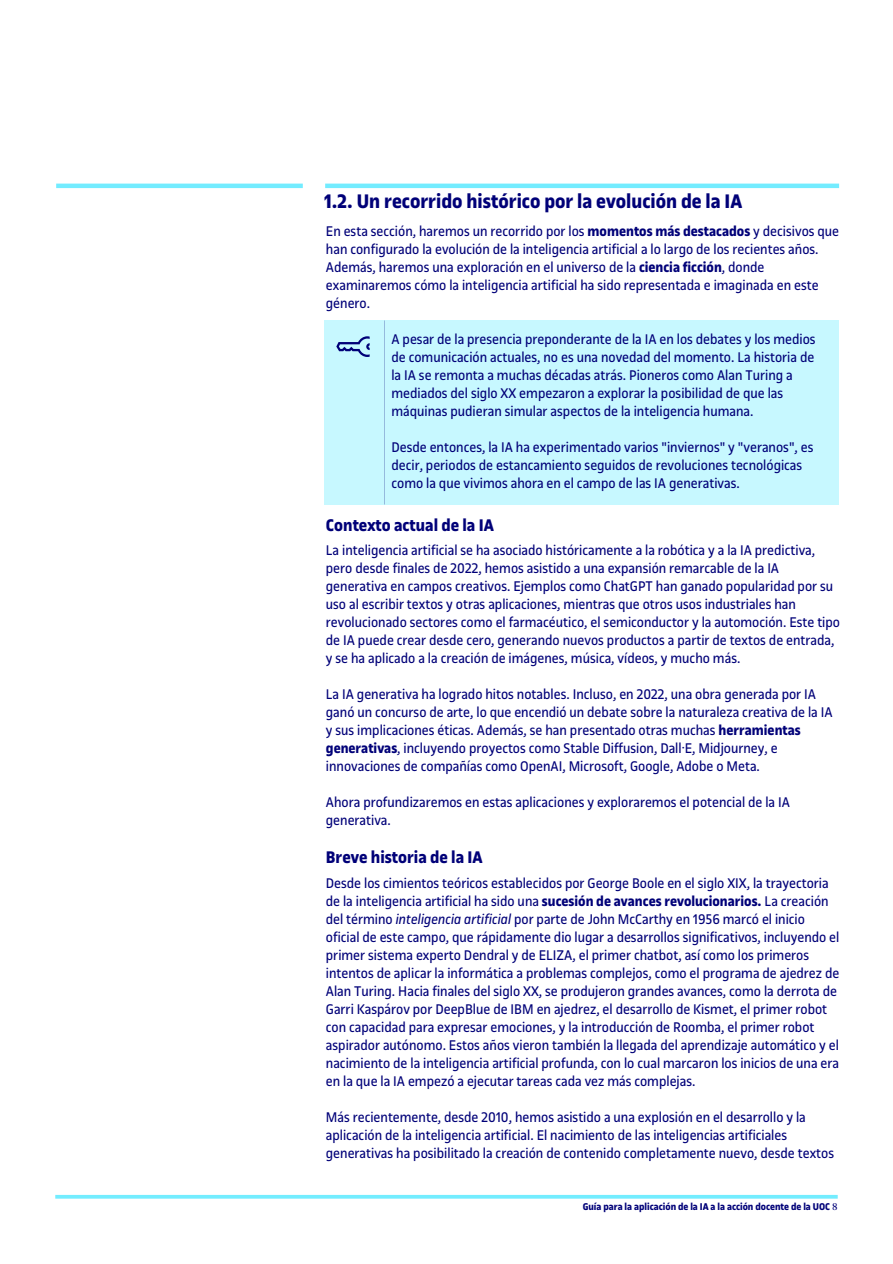
<style>
.page{position:relative;width:893px;height:1264px;background:#fff}
.page>*{position:absolute;margin:0;border:0;box-sizing:border-box;transform-origin:0 0}
.t1{font:700 21px "UOC Sans";color:#000078}
.t2{font:700 18px "UOC Sans";color:#000078}
.t3{font:15px/18px "UOC Sans";color:#000078}
.t4{font:700 10.5px "UOC Sans";color:#000078}
.s1{font-weight:700}
.s2{font-style:italic}
.s3{font-family:"UOC Serif";font-weight:400}
</style>
<div class="page">
<div style="left:325px;top:320px;width:514px;height:184px;background:#c7f8ff"></div>
<svg style="left:336px;top:336px;width:34px;height:21px"></svg>
<svg style="left:55px;top:1194px;width:783px;height:4px;fill:#73edff"></svg>
<div style="left:56px;top:183px;width:247px;height:5px;background:#73ecff"></div>
<div style="left:325px;top:183px;width:514px;height:5px;background:#73ecff"></div>
<h1 class="t1" style="left:324px;top:189px;width:419px">1.2. Un recorrido histórico por la evolución de la IA</h1>
<p class="t3" style="left:326px;top:222px;width:515px">En esta sección, haremos un recorrido por los <span class="s1">momentos más destacados</span> y decisivos que han configurado la evolución de la inteligencia artificial a lo largo de los recientes años.<br>Además, haremos una exploración en el universo de la <span class="s1">ciencia ficción</span>, donde examinaremos cómo la inteligencia artificial ha sido representada e imaginada en este género.</p>
<p class="t3" style="left:391px;top:330px;width:426px">A pesar de la presencia preponderante de la IA en los debates y los medios de comunicación actuales, no es una novedad del momento. La historia de la IA se remonta a muchas décadas atrás. Pioneros como Alan Turing a mediados del siglo XX empezaron a explorar la posibilidad de que las máquinas pudieran simular aspectos de la inteligencia humana.</p>
<p class="t3" style="left:391px;top:438px;width:424px">Desde entonces, la IA ha experimentado varios "inviernos" y "veranos", es decir, periodos de estancamiento seguidos de revoluciones tecnológicas como la que vivimos ahora en el campo de las IA generativas.</p>
<p class="t2" style="left:326px;top:514px;width:170px">Contexto actual de la IA</p>
<p class="t3" style="left:326px;top:541px;width:516px">La inteligencia artificial se ha asociado históricamente a la robótica y a la IA predictiva, pero desde finales de 2022, hemos asistido a una expansión remarcable de la IA generativa en campos creativos. Ejemplos como ChatGPT han ganado popularidad por su uso al escribir textos y otras aplicaciones, mientras que otros usos industriales han revolucionado sectores como el farmacéutico, el semiconductor y la automoción. Este tipo de IA puede crear desde cero, generando nuevos productos a partir de textos de entrada, y se ha aplicado a la creación de imágenes, música, vídeos, y mucho más.</p>
<p class="t3" style="left:326px;top:685px;width:508px">La IA generativa ha logrado hitos notables. Incluso, en 2022, una obra generada por IA ganó un concurso de arte, lo que encendió un debate sobre la naturaleza creativa de la IA y sus implicaciones éticas. Además, se han presentado otras muchas <span class="s1">herramientas generativas</span>, incluyendo proyectos como Stable Diffusion, Dall·E, Midjourney, e innovaciones de compañías como OpenAI, Microsoft, Google, Adobe o Meta.</p>
<p class="t3" style="left:326px;top:793px;width:466px">Ahora profundizaremos en estas aplicaciones y exploraremos el potencial de la IA generativa.</p>
<p class="t2" style="left:326px;top:847px;width:158px">Breve historia de la IA</p>
<p class="t3" style="left:326px;top:873px;width:515px">Desde los cimientos teóricos establecidos por George Boole en el siglo XIX, la trayectoria de la inteligencia artificial ha sido una <span class="s1">sucesión de avances revolucionarios.</span> La creación del término <span class="s2">inteligencia artificial</span> por parte de John McCarthy en 1956 marcó el inicio oficial de este campo, que rápidamente dio lugar a desarrollos significativos, incluyendo el primer sistema experto Dendral y de ELIZA, el primer chatbot, así como los primeros intentos de aplicar la informática a problemas complejos, como el programa de ajedrez de Alan Turing. Hacia finales del siglo XX, se produjeron grandes avances, como la derrota de Garri Kaspárov por DeepBlue de IBM en ajedrez, el desarrollo de Kismet, el primer robot con capacidad para expresar emociones, y la introducción de Roomba, el primer robot aspirador autónomo. Estos años vieron también la llegada del aprendizaje automático y el nacimiento de la inteligencia artificial profunda, con lo cual marcaron los inicios de una era en la que la IA empezó a ejecutar tareas cada vez más complejas.</p>
<p class="t3" style="left:326px;top:1107px;width:510px">Más recientemente, desde 2010, hemos asistido a una explosión en el desarrollo y la aplicación de la inteligencia artificial. El nacimiento de las inteligencias artificiales generativas ha posibilitado la creación de contenido completamente nuevo, desde textos</p>
<p class="t4" style="left:583px;top:1200px;width:257px">Guía para la aplicación de la IA a la acción docente de la UOC <span class="s3">8</span></p>
</div>
